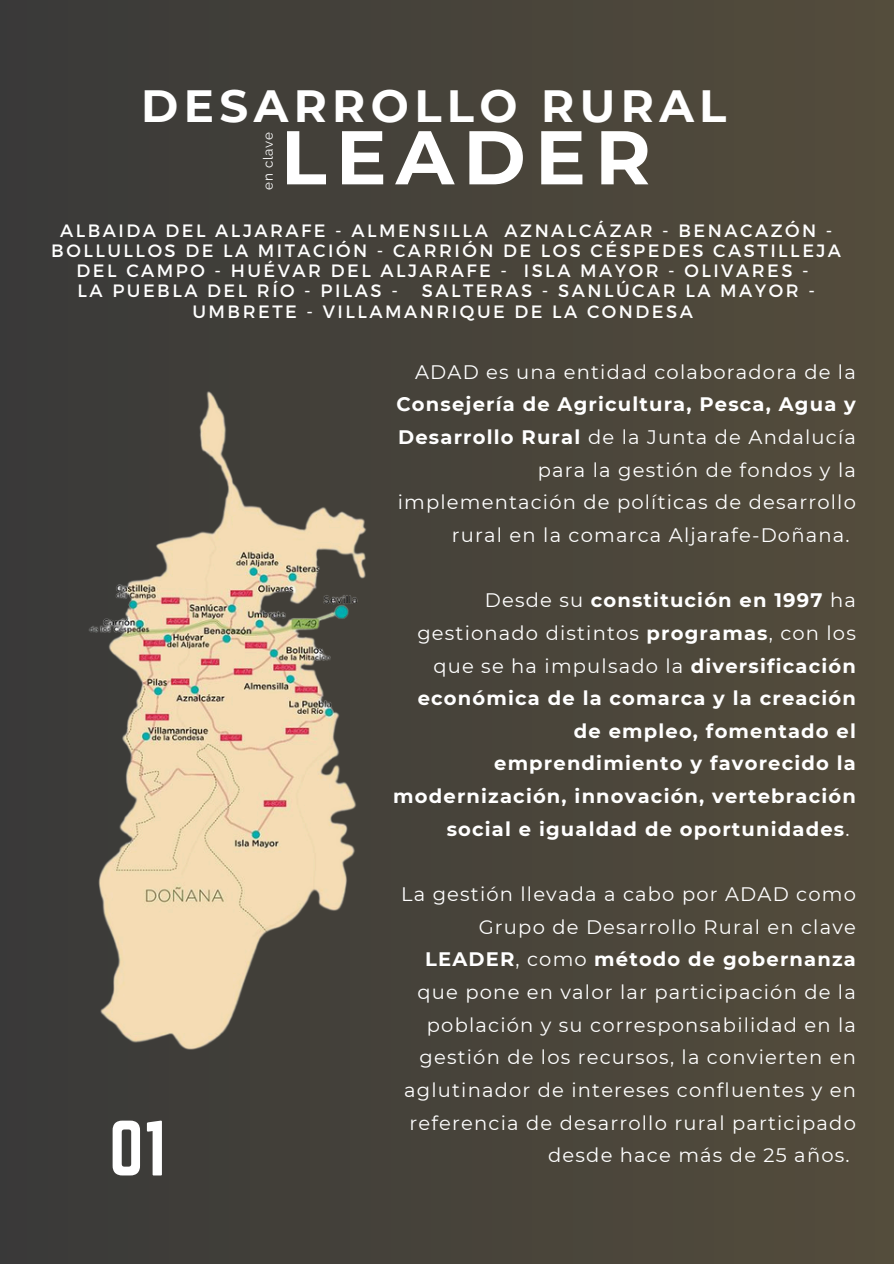
<style>
.page{position:relative;width:894px;height:1264px;background:#fff}
.page>*{position:absolute;margin:0;border:0;box-sizing:border-box;transform-origin:0 0}
.t1{font:700 75.9px "Montserrat";letter-spacing:.12em;color:#fff}
.t2{font:68.55px "Norwester";color:#fff}
.t3{font:700 45.15px "Montserrat";letter-spacing:.12em;color:#fff}
.t4{font:19.5px "Montserrat";letter-spacing:.06em;color:#fff}
.t5{font:700 19.5px "Montserrat";letter-spacing:.06em;color:#fff}
.t6{font:17.85px/20.2px "Montserrat";letter-spacing:.14em;color:#fff}
.t7{font:13.35px "Raleway";letter-spacing:.06em;color:#fff}
.s1{font-weight:700}
.s2{font-weight:400}
</style>
<div class="page">
<div style="left:0;top:0;width:893px;height:1263px;background:linear-gradient(to right,#393938,#544c3c)"></div>
<img style="left:42px;top:361px;width:344px;height:719px">
<h4 class="t3" style="left:141px;top:78px;width:586px">DESARROLLO RURAL</h4>
<h4 class="t7" style="left:260px;top:190px;width:59px;rotate:-90deg">en clave</h4>
<p class="t1" style="left:280px;top:111px;width:371px">LEADER</p>
<h4 class="t6" style="left:60px;top:219px;width:773px">ALBAIDA DEL ALJARAFE - ALMENSILLA AZNALCÁZAR - BENACAZÓN -</h4>
<h4 class="t6" style="left:51px;top:239px;width:791px">BOLLULLOS DE LA MITACIÓN - CARRIÓN DE LOS CÉSPEDES CASTILLEJA</h4>
<h4 class="t6" style="left:77px;top:260px;width:733px">DEL CAMPO - HUÉVAR DEL ALJARAFE - ISLA MAYOR - OLIVARES -</h4>
<h4 class="t6" style="left:78px;top:280px;width:322px">LA PUEBLA DEL RÍO - PILAS -</h4>
<h4 class="t6" style="left:192px;top:280px;width:623px;text-indent:229px">SALTERAS - SANLÚCAR LA MAYOR -<br>UMBRETE - VILLAMANRIQUE DE LA CONDESA</h4>
<h2 class="t4" style="left:415px;top:360px;width:442px">ADAD es una entidad colaboradora de la</h2>
<h2 class="t5" style="left:396px;top:392px;width:461px">Consejería de Agricultura, Pesca, Agua y</h2>
<h2 class="t4" style="left:398px;top:425px;width:459px"><span class="s1">Desarrollo Rural</span> de la Junta de Andalucía</h2>
<h2 class="t4" style="left:537px;top:458px;width:319px">para la gestión de fondos y la</h2>
<h2 class="t4" style="left:397px;top:490px;width:459px">implementación de políticas de desarrollo</h2>
<h2 class="t4" style="left:452px;top:523px;width:399px">rural en la comarca Aljarafe-Doñana.</h2>
<p class="t2" style="left:109px;top:1106px;width:58px">01</p>
<h1 class="t5" style="left:485px;top:588px;width:372px"><span class="s2">Desde su</span> constitución en 1997 <span class="s2">ha</span></h1>
<h1 class="t4" style="left:417px;top:621px;width:440px">gestionado distintos <span class="s1">programas</span>, con los</h1>
<h1 class="t4" style="left:433px;top:653px;width:424px">que se ha impulsado la <span class="s1">diversificación</span></h1>
<h1 class="t5" style="left:417px;top:686px;width:439px">económica de la comarca y la creación</h1>
<h1 class="t5" style="left:573px;top:719px;width:283px">de empleo, fomentado el</h1>
<h1 class="t5" style="left:494px;top:751px;width:363px">emprendimiento y favorecido la</h1>
<h1 class="t5" style="left:393px;top:784px;width:464px">modernización, innovación, vertebración</h1>
<h1 class="t5" style="left:446px;top:816px;width:404px">social e igualdad de oportunidades<span class="s2">.</span></h1>
<p class="t4" style="left:401px;top:882px;width:456px">La gestión llevada a cabo por ADAD como</p>
<p class="t4" style="left:478px;top:914px;width:378px">Grupo de Desarrollo Rural en clave</p>
<p class="t5" style="left:425px;top:947px;width:432px">LEADER<span class="s2">, como</span> método de gobernanza</p>
<p class="t4" style="left:417px;top:980px;width:439px">que pone en valor lar participación de la</p>
<p class="t4" style="left:427px;top:1012px;width:430px">población y su corresponsabilidad en la</p>
<p class="t4" style="left:419px;top:1045px;width:438px">gestión de los recursos, la convierten en</p>
<p class="t4" style="left:404px;top:1077px;width:453px">aglutinador de intereses confluentes y en</p>
<p class="t4" style="left:409px;top:1110px;width:448px">referencia de desarrollo rural participado</p>
<p class="t4" style="left:548px;top:1143px;width:303px">desde hace más de 25 años.</p>
</div>
